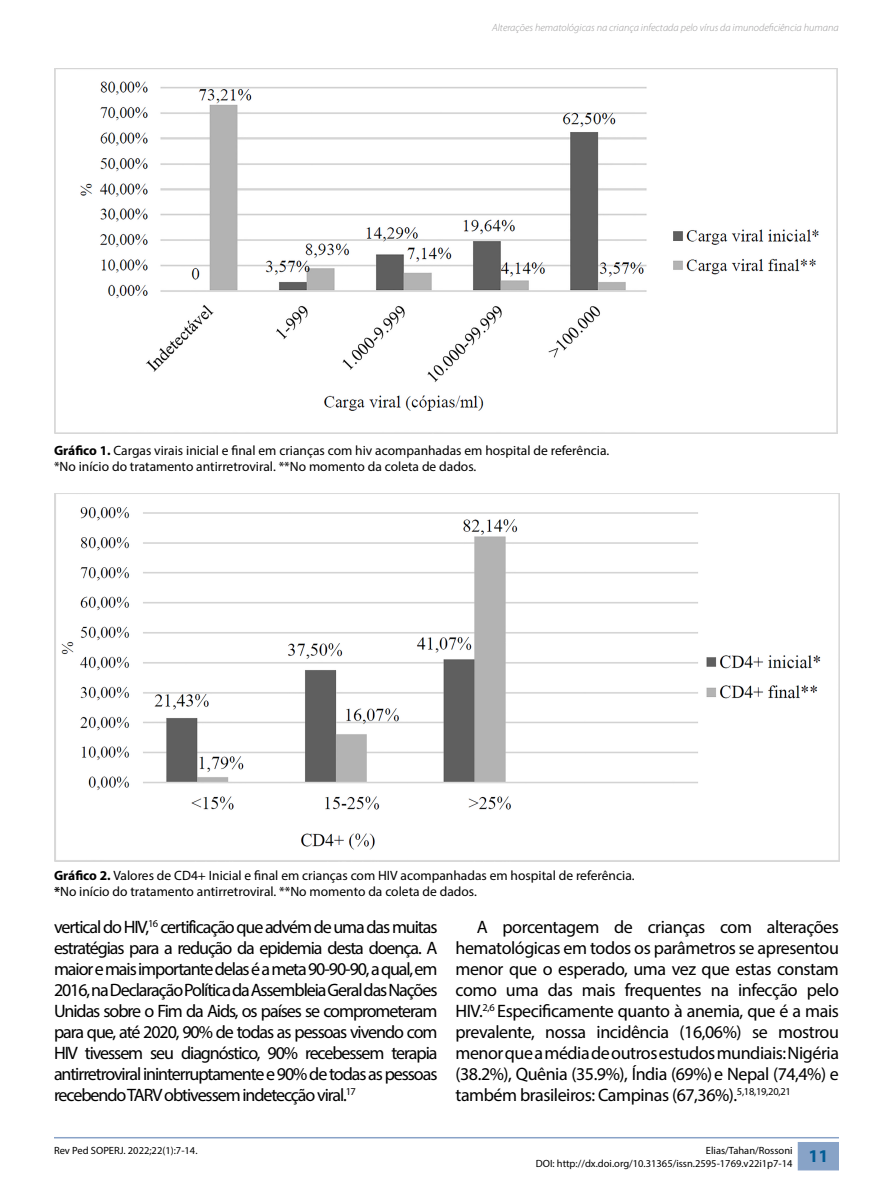
<style>
.page{position:relative;width:893px;height:1191px;background:#fff}
.page>*{position:absolute;margin:0;border:0;box-sizing:border-box;transform-origin:0 0}
.t1{font:18px/21px "Myriad Pro";letter-spacing:-.04em;color:#000;text-align:justify}
.t2{font:13.5px/16.2px "Myriad Pro";color:#000}
.t3{font:10.5px/12.6px "Myriad Pro";color:#000}
.t4{font:italic 300 10.5px "Myriad Pro";color:#9a999a}
.s1{font-weight:700}
</style>
<div class="page">
<hr style="left:54px;top:1137px;width:785px;height:1px;background:#89a3c8">
<div style="left:798px;top:1142px;width:41px;height:28px;background:#88a3c7"></div>
<img style="left:54px;top:68px;width:783px;height:366px">
<img style="left:54px;top:494px;width:786px;height:367px">
<p class="t4" style="left:492px;top:21px;width:348px">Alterações hematológicas na criança infectada pelo vírus da imunodeficiência humana</p>
<p class="t2" style="left:54px;top:442px;width:557px"><span class="s1">Gráfico 1.</span> Cargas virais inicial e final em crianças com hiv acompanhadas em hospital de referência. *No início do tratamento antirretroviral. **No momento da coleta de dados.</p>
<p class="t2" style="left:54px;top:866px;width:582px"><span class="s1">Gráfico 2.</span> Valores de CD4+ Inicial e final em crianças com HIV acompanhadas em hospital de referência. <span class="s1">*</span>No início do tratamento antirretroviral. **No momento da coleta de dados.</p>
<p class="t1" style="left:54px;top:915px;width:385px">vertical do HIV,<sup>16</sup> certificação que advém de uma das muitas estratégias para a redução da epidemia desta doença. A maior e mais importante delas é a meta 90-90-90, a qual, em 2016, na Declaração Política da Assembleia Geral das Nações Unidas sobre o Fim da Aids, os países se comprometeram para que, até 2020, 90% de todas as pessoas vivendo com HIV tivessem seu diagnóstico, 90% recebessem terapia antirretroviral ininterruptamente e 90% de todas as pessoas recebendo TARV obtivessem indetecção viral.<sup>17</sup></p>
<p class="t1" style="left:455px;top:915px;width:385px;text-indent:21px">A porcentagem de crianças com alterações hematológicas em todos os parâmetros se apresentou menor que o esperado, uma vez que estas constam como uma das mais frequentes na infecção pelo HIV.<sup>2,6</sup> Especificamente quanto à anemia, que é a mais prevalente, nossa incidência (16,06%) se mostrou menor que a média de outros estudos mundiais: Nigéria (38.2%), Quênia (35.9%), Índia (69%)e Nepal (74,4%) e também brasileiros: Campinas (67,36%).<sup>5,18,19,20,21</sup></p>
<p class="t3" style="left:54px;top:1143px;width:145px">Rev Ped SOPERJ. 2022;22(1):7-14.</p>
<p class="t3" style="left:536px;top:1144px;width:294px;text-indent:170px">Elias/Tahan/Rossoni<br>DOI: http://dx.doi.org/10.31365/issn.2595-1769.v22i1p7-14 <sup>11</sup></p>
</div>
